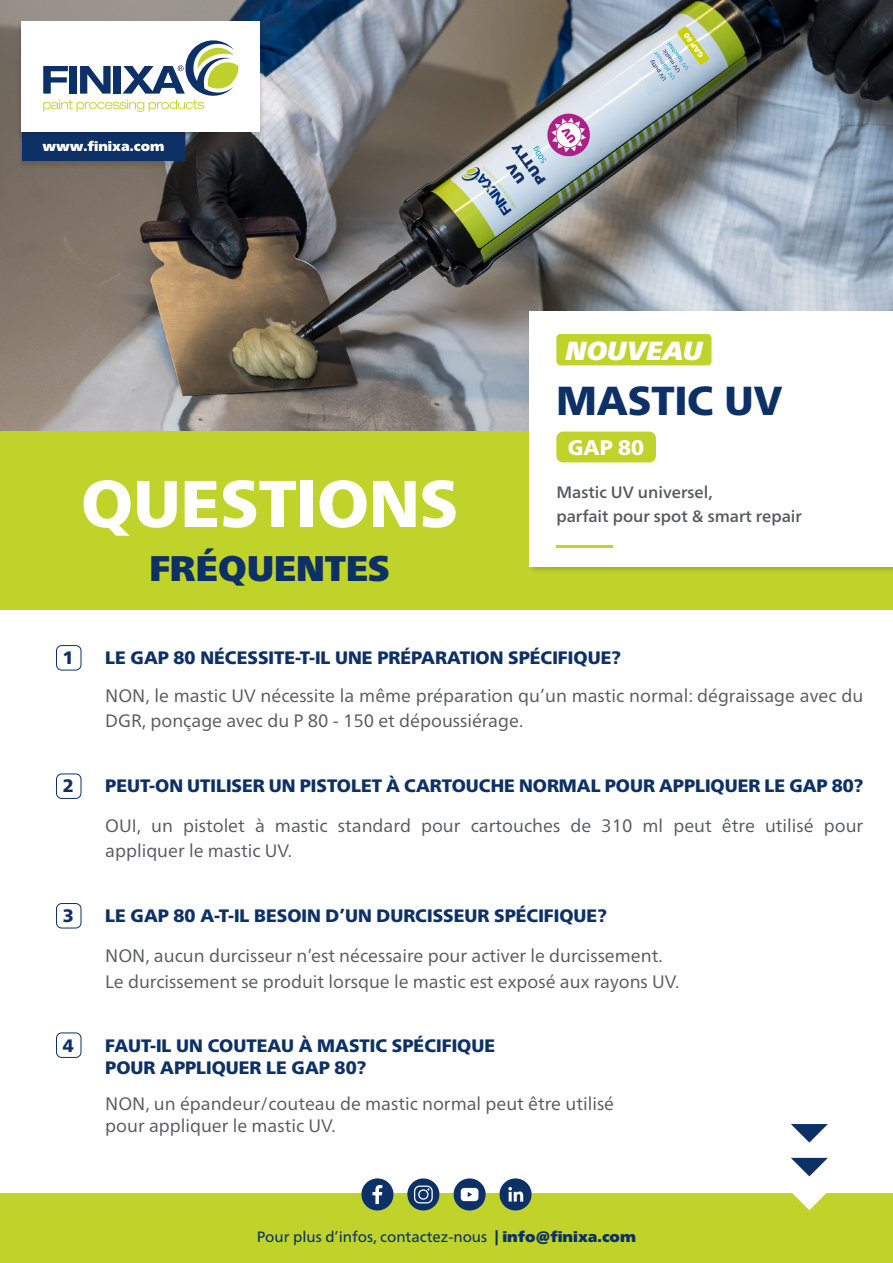
<style>
.page{position:relative;width:893px;height:1263px;background:#fff}
.page>*{position:absolute;margin:0;border:0;box-sizing:border-box;transform-origin:0 0}
.t1{font:900 66px "Neue Frutiger World";color:#fff}
.t2{font:900 40.5px "Neue Frutiger World";color:#0d3166}
.t3{font:35.7px "Neue Frutiger World Xtra Blk";color:#0d3166}
.t4{font:26.25px "Neue Frutiger World Xtra Blk It";color:#fff}
.Product_Code_-_Groen{font:900 21.15px "Neue Frutiger World";color:#fff}
.t5{font:18px/25.5px "Neue Frutiger World";color:#57585a}
.t6{font:900 18px/21.6px "Neue Frutiger World";color:#0d3166}
.Product_content{font:500 16.5px "Neue Frutiger World";color:#57585a}
.Paragraph_Style_1{font:15px "Neue Frutiger World";color:#0d3166}
.t7{font:13.5px "Neue Frutiger World Xtra Blk";color:#fff}
.s1{font-weight:900}
.s2{font-family:"Neue Frutiger World Xtra Blk"}
</style>
<div class="page">
<img style="left:0;top:0;width:893px;height:432px">
<div style="left:0;top:432px;width:893px;height:178px;background:#c0d32b"></div>
<div style="left:18px;top:123px;width:171px;height:47px;background:#231f20;opacity:.2"></div>
<div style="left:22px;top:124px;width:163px;height:37px;background:#0d3166"></div>
<div style="left:17px;top:20px;width:248px;height:120px;background:#231f20;opacity:.2"></div>
<div style="left:21px;top:21px;width:239px;height:110px;background:#fff"></div>
<svg style="left:43px;top:40px;width:195px;height:72px"></svg>
<div style="left:0;top:1193px;width:893px;height:70px;background:#c0d32b"></div>
<svg style="left:407px;top:1178px;width:32px;height:32px"></svg>
<svg style="left:361px;top:1178px;width:33px;height:32px"></svg>
<svg style="left:499px;top:1178px;width:33px;height:32px"></svg>
<svg style="left:453px;top:1178px;width:33px;height:32px"></svg>
<div style="left:528px;top:310px;width:365px;height:264px;background:#231f20;opacity:.2"></div>
<div style="left:530px;top:311px;width:363px;height:255px;background:#fff"></div>
<hr style="left:556px;top:545px;width:57px;height:3px;background:#c0d32b">
<svg style="left:791px;top:1124px;width:37px;height:18px"></svg>
<svg style="left:791px;top:1158px;width:37px;height:18px"></svg>
<svg style="left:792px;top:1193px;width:35px;height:17px"></svg>
<div style="left:56px;top:645px;width:25px;height:25px;border:1px solid #0d3166;border-radius:5px"></div>
<div style="left:56px;top:773px;width:25px;height:26px;border:1px solid #0d3166;border-radius:5px"></div>
<div style="left:56px;top:903px;width:25px;height:25px;border:1px solid #0d3166;border-radius:5px"></div>
<div style="left:56px;top:1032px;width:25px;height:26px;border:1px solid #0d3166;border-radius:5px"></div>
<div style="left:556px;top:334px;width:155px;height:31px;background:#c0d32b;border-radius:4px"></div>
<div style="left:556px;top:432px;width:100px;height:30px;background:#c0d32b;border-radius:7px"></div>
<p class="t7" style="left:42px;top:138px;width:124px">www.finixa.com</p>
<p class="t1" style="left:81px;top:466px;width:379px">QUESTIONS</p>
<p class="t3" style="left:149px;top:548px;width:242px">FRÉQUENTES</p>
<p class="t4" style="left:565px;top:329px;width:138px">NOUVEAU</p>
<p class="t2" style="left:556px;top:378px;width:227px">MASTIC UV</p>
<p class="Product_Code_-_Groen" style="left:568px;top:435px;width:78px">GAP 80</p>
<p class="Product_content" style="left:556px;top:479px;width:158px">Mastic UV universel,</p>
<p class="Product_content" style="left:556px;top:503px;width:247px">parfait pour spot &amp; smart repair</p>
<p class="t6" style="left:63px;top:647px;width:13px">1</p>
<p class="t6" style="left:105px;top:647px;width:517px">LE GAP 80 NÉCESSITE-T-IL UNE PRÉPARATION SPÉCIFIQUE?</p>
<p class="t5" style="left:105px;top:683px;width:759px">NON, le mastic UV nécessite la même préparation qu’un mastic normal: dégraissage avec du<br>DGR, ponçage avec du P 80 - 150 et dépoussiérage.</p>
<p class="t6" style="left:63px;top:775px;width:13px">2</p>
<p class="t6" style="left:105px;top:775px;width:759px">PEUT-ON UTILISER UN PISTOLET À CARTOUCHE NORMAL POUR APPLIQUER LE GAP 80?</p>
<p class="t5" style="left:105px;top:813px;width:759px">OUI, un pistolet à mastic standard pour cartouches de 310 ml peut être utilisé pour appliquer le mastic UV.</p>
<p class="t6" style="left:63px;top:905px;width:13px">3</p>
<p class="t6" style="left:105px;top:905px;width:503px">LE GAP 80 A-T-IL BESOIN D’UN DURCISSEUR SPÉCIFIQUE?</p>
<p class="t5" style="left:105px;top:943px;width:559px">NON, aucun durcisseur n’est nécessaire pour activer le durcissement.</p>
<p class="t5" style="left:105px;top:969px;width:576px">Le durcissement se produit lorsque le mastic est exposé aux rayons UV.</p>
<p class="t6" style="left:63px;top:1035px;width:13px">4</p>
<p class="t6" style="left:105px;top:1035px;width:391px">FAUT-IL UN COUTEAU À MASTIC SPÉCIFIQUE<br>POUR APPLIQUER LE GAP 80?</p>
<p class="t5" style="left:105px;top:1091px;width:510px">NON, un épandeur/couteau de mastic normal peut être utilisé</p>
<p class="t5" style="left:105px;top:1113px;width:232px">pour appliquer le mastic UV.</p>
<p class="Paragraph_Style_1" style="left:257px;top:1225px;width:381px">Pour plus d’infos, contactez-nous <span class="s1">|</span> <span class="s2">info@finixa.com</span></p>
</div>
